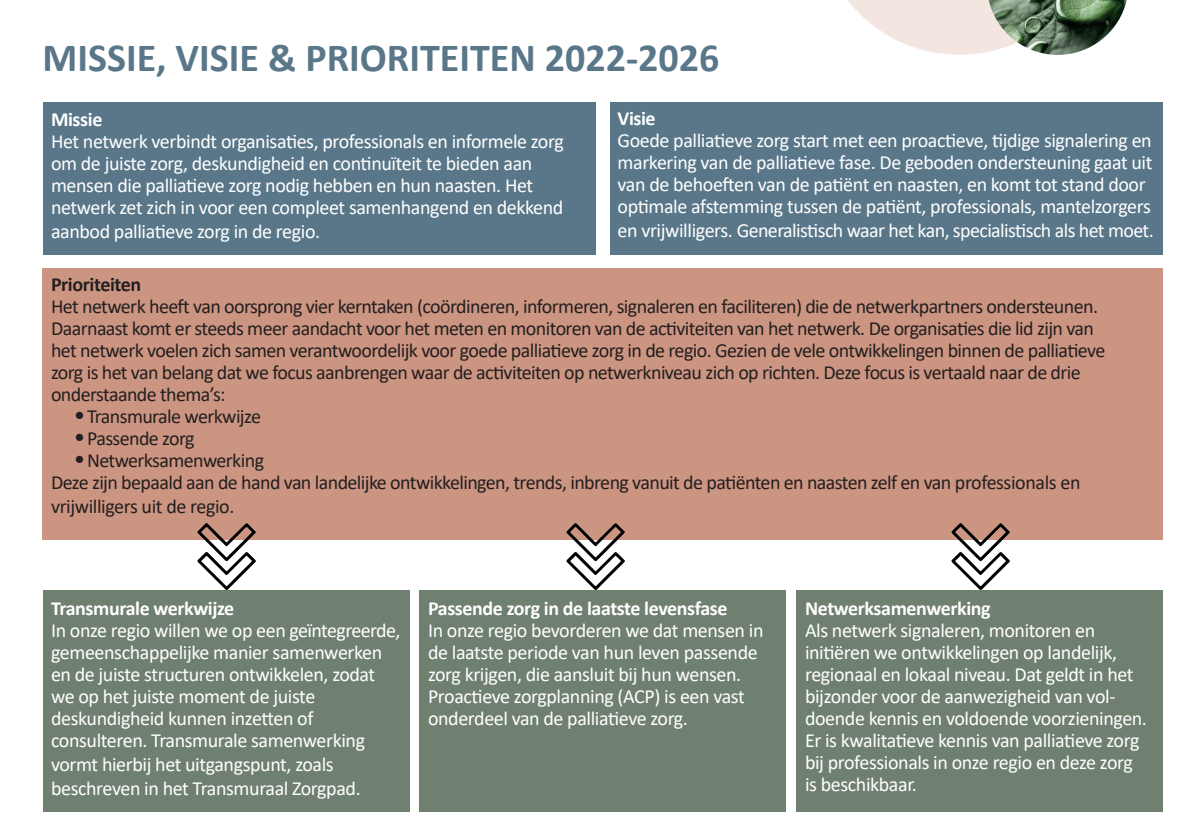
<style>
.page{position:relative;width:1191px;height:840px;background:#fff}
.page>*{position:absolute;margin:0;border:0;box-sizing:border-box;transform-origin:0 0}
.t1{font:700 40px "Calibri";color:#597789}
.t2{font:20px/22px "Calibri";letter-spacing:-.02em;color:#fff}
.t3{font:20px "Calibri";letter-spacing:-.03em;color:#231f20}
.t4{font:700 20px "Calibri";letter-spacing:-.02em;color:#fff}
.t5{font:700 20px "Calibri";letter-spacing:-.02em;color:#231f20}
</style>
<div class="page">
<div style="left:43px;top:102px;width:552px;height:153px;background:#597789"></div>
<div style="left:609px;top:102px;width:553px;height:153px;background:#597789"></div>
<div style="left:43px;top:268px;width:1119px;height:271px;background:#cc9581"></div>
<div style="left:43px;top:589px;width:366px;height:222px;background:#6f7f70"></div>
<div style="left:795px;top:589px;width:367px;height:222px;background:#6f7f70"></div>
<div style="left:419px;top:589px;width:367px;height:222px;background:#6f7f70"></div>
<img style="left:196px;top:523px;width:60px;height:66px">
<img style="left:565px;top:523px;width:60px;height:66px">
<img style="left:950px;top:523px;width:60px;height:66px">
<svg style="left:848px;top:0;width:140px;height:55px"></svg>
<img style="left:988px;top:0;width:138px;height:55px">
<h1 class="t1" style="left:43px;top:29px;width:678px">MISSIE, VISIE &amp; PRIORITEITEN 2022-2026</h1>
<p class="t4" style="left:51px;top:105px;width:53px">Missie</p>
<p class="t2" style="left:51px;top:129px;width:514px">Het netwerk verbindt organisaties, professionals en informele zorg om de juiste zorg, deskundigheid en continuïteit te bieden aan mensen die palliatieve zorg nodig hebben en hun naasten. Het netwerk zet zich in voor een compleet samenhangend en dekkend</p>
<p class="t2" style="left:51px;top:219px;width:271px">aanbod palliatieve zorg in de regio.</p>
<p class="t4" style="left:617px;top:104px;width:40px">Visie</p>
<p class="t2" style="left:617px;top:129px;width:536px">Goede palliatieve zorg start met een proactieve, tijdige signalering en markering van de palliatieve fase. De geboden ondersteuning gaat uit van de behoeften van de patiënt en naasten, en komt tot stand door optimale afstemming tussen de patiënt, professionals, mantelzorgers</p>
<p class="t2" style="left:617px;top:219px;width:537px">en vrijwilligers. Generalistisch waar het kan, specialistisch als het moet.</p>
<p class="t5" style="left:51px;top:270px;width:92px">Prioriteiten</p>
<p class="t3" style="left:51px;top:292px;width:1048px">Het netwerk heeft van oorsprong vier kerntaken (coördineren, informeren, signaleren en faciliteren) die de netwerkpartners ondersteunen.</p>
<p class="t3" style="left:51px;top:314px;width:1044px">Daarnaast komt er steeds meer aandacht voor het meten en monitoren van de activiteiten van het netwerk. De organisaties die lid zijn van</p>
<p class="t3" style="left:51px;top:336px;width:1055px">het netwerk voelen zich samen verantwoordelijk voor goede palliatieve zorg in de regio. Gezien de vele ontwikkelingen binnen de palliatieve</p>
<p class="t3" style="left:51px;top:358px;width:1031px">zorg is het van belang dat we focus aanbrengen waar de activiteiten op netwerkniveau zich op richten. Deze focus is vertaald naar de drie</p>
<p class="t3" style="left:51px;top:380px;width:176px">onderstaande thema’s:</p>
<p class="t3" style="left:87px;top:402px;width:175px">Transmurale werkwijze</p>
<p class="t3" style="left:87px;top:424px;width:109px">Passende zorg</p>
<p class="t3" style="left:87px;top:446px;width:178px">Netwerksamenwerking</p>
<p class="t3" style="left:51px;top:468px;width:1031px">Deze zijn bepaald aan de hand van landelijke ontwikkelingen, trends, inbreng vanuit de patiënten en naasten zelf en van professionals en</p>
<p class="t3" style="left:51px;top:492px;width:185px">vrijwilligers uit de regio.</p>
<p class="t4" style="left:51px;top:594px;width:185px">Transmurale werkwijze</p>
<p class="t2" style="left:51px;top:618px;width:351px">In onze regio willen we op een geïntegreerde, gemeenschappelijke manier samenwerken en de juiste structuren ontwikkelen, zodat we op het juiste moment de juiste deskundigheid kunnen inzetten of consulteren. Transmurale samenwerking</p>
<p class="t2" style="left:51px;top:751px;width:311px;line-height:24px">vormt hierbij het uitgangspunt, zoals beschreven in het Transmuraal Zorgpad.</p>
<p class="t4" style="left:428px;top:594px;width:301px">Passende zorg in de laatste levensfase</p>
<p class="t2" style="left:428px;top:618px;width:337px">In onze regio bevorderen we dat mensen in de laatste periode van hun leven passende zorg krijgen, die aansluit bij hun wensen.<br>Proactieve zorgplanning (ACP) is een vast onderdeel van de palliatieve zorg.</p>
<p class="t4" style="left:805px;top:594px;width:187px">Netwerksamenwerking</p>
<p class="t2" style="left:805px;top:618px;width:343px">Als netwerk signaleren, monitoren en initiëren we ontwikkelingen op landelijk, regionaal en lokaal niveau. Dat geldt in het bijzonder voor de aanwezigheid van vol&shy;doende kennis en voldoende voorzieningen.<br>Er is kwalitatieve kennis van palliatieve zorg bij professionals in onze regio en deze zorg is beschikbaar.</p>
</div>
